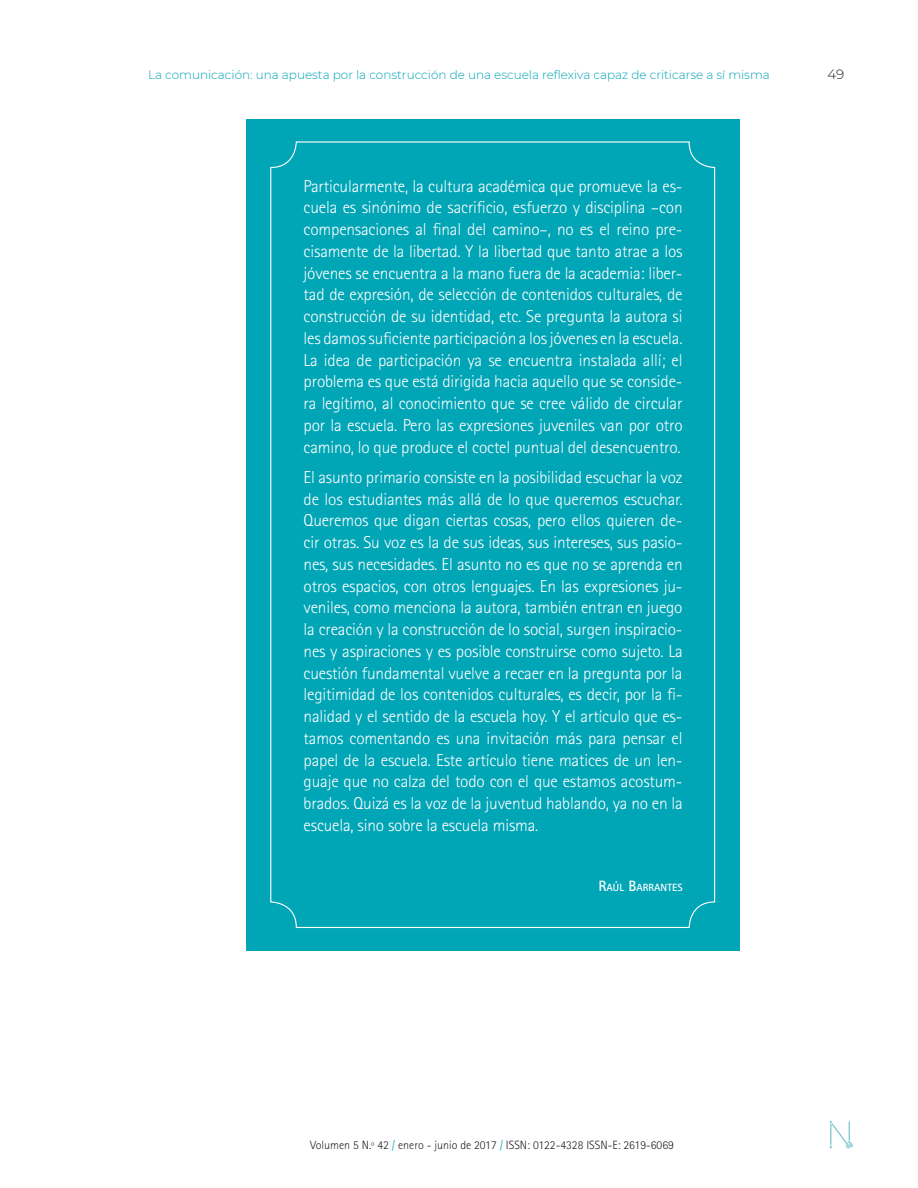
<style>
.page{position:relative;width:918px;height:1188px;background:#fff}
.page>*{position:absolute;margin:0;border:0;box-sizing:border-box;transform-origin:0 0}
.bloque_texto_ini{font:300 17.25px/21.8px "Rotis Sans Serif";letter-spacing:-.01em;color:#fff;text-align:justify}
.t1{font:300 13.5px "Montserrat";color:#231f20}
.t2{font:300 12px "Montserrat";color:#00a5b6}
.t3{font:300 12px "Rotis Sans Serif";color:#231f20}
.epígrafe_autor{font:700 10.5px "Rotis Sans Serif";color:#fff}
.s1{font-size:15px}
.s2{color:#00a5b6}
</style>
<div class="page">
<svg style="left:830px;top:1121px;width:23px;height:27px"></svg>
<div style="left:246px;top:119px;width:493px;height:831px;background:#00a5b6"></div>
<p class="t2" style="left:148px;top:67px;width:623px">La comunicación: una apuesta por la construcción de una escuela reflexiva capaz de criticarse a sí misma</p>
<p class="t1" style="left:828px;top:65px;width:18px">49</p>
<p class="bloque_texto_ini" style="left:304px;top:175px;width:381px">Particularmente, la cultura académica que promueve la es&shy;cuela es sinónimo de sacrificio, esfuerzo y disciplina –con compensaciones al final del camino–, no es el reino pre&shy;cisamente de la libertad. Y la libertad que tanto atrae a los jóvenes se encuentra a la mano fuera de la academia: liber&shy;tad de expresión, de selección de contenidos culturales, de construcción de su identidad, etc. Se pregunta la autora si</p>
<p class="bloque_texto_ini" style="left:304px;top:327px;width:381px">les damos suficiente participación a los jóvenes en la escuela.</p>
<p class="bloque_texto_ini" style="left:304px;top:349px;width:381px">La idea de participación ya se encuentra instalada allí; el problema es que está dirigida hacia aquello que se conside&shy;ra legítimo, al conocimiento que se cree válido de circular por la escuela. Pero las expresiones juveniles van por otro camino, lo que produce el coctel puntual del desencuentro.</p>
<p class="bloque_texto_ini" style="left:304px;top:466px;width:381px">El asunto primario consiste en la posibilidad escuchar la voz de los estudiantes más allá de lo que queremos escuchar.<br>Queremos que digan ciertas cosas, pero ellos quieren de&shy;cir otras. Su voz es la de sus ideas, sus intereses, sus pasio&shy;nes, sus necesidades. El asunto no es que no se aprenda en otros espacios, con otros lenguajes. En las expresiones ju&shy;veniles, como menciona la autora, también entran en juego la creación y la construcción de lo social, surgen inspiracio&shy;nes y aspiraciones y es posible construirse como sujeto. La cuestión fundamental vuelve a recaer en la pregunta por la legitimidad de los contenidos culturales, es decir, por la fi&shy;nalidad y el sentido de la escuela hoy. Y el artículo que es&shy;tamos comentando es una invitación más para pensar el papel de la escuela. Este artículo tiene matices de un len&shy;guaje que no calza del todo con el que estamos acostum&shy;brados. Quizá es la voz de la juventud hablando, ya no en la escuela, sino sobre la escuela misma.</p>
<p class="epígrafe_autor" style="left:599px;top:881px;width:86px"><span class="s1">R</span>AÚL <span class="s1">B</span>ARRANTES</p>
<p class="t3" style="left:310px;top:1138px;width:365px">Volumen 5 N.º 42 <span class="s2">/</span> enero - junio de 2017 <span class="s2">/</span> ISSN: 0122-4328 ISSN-E: 2619-6069</p>
</div>
